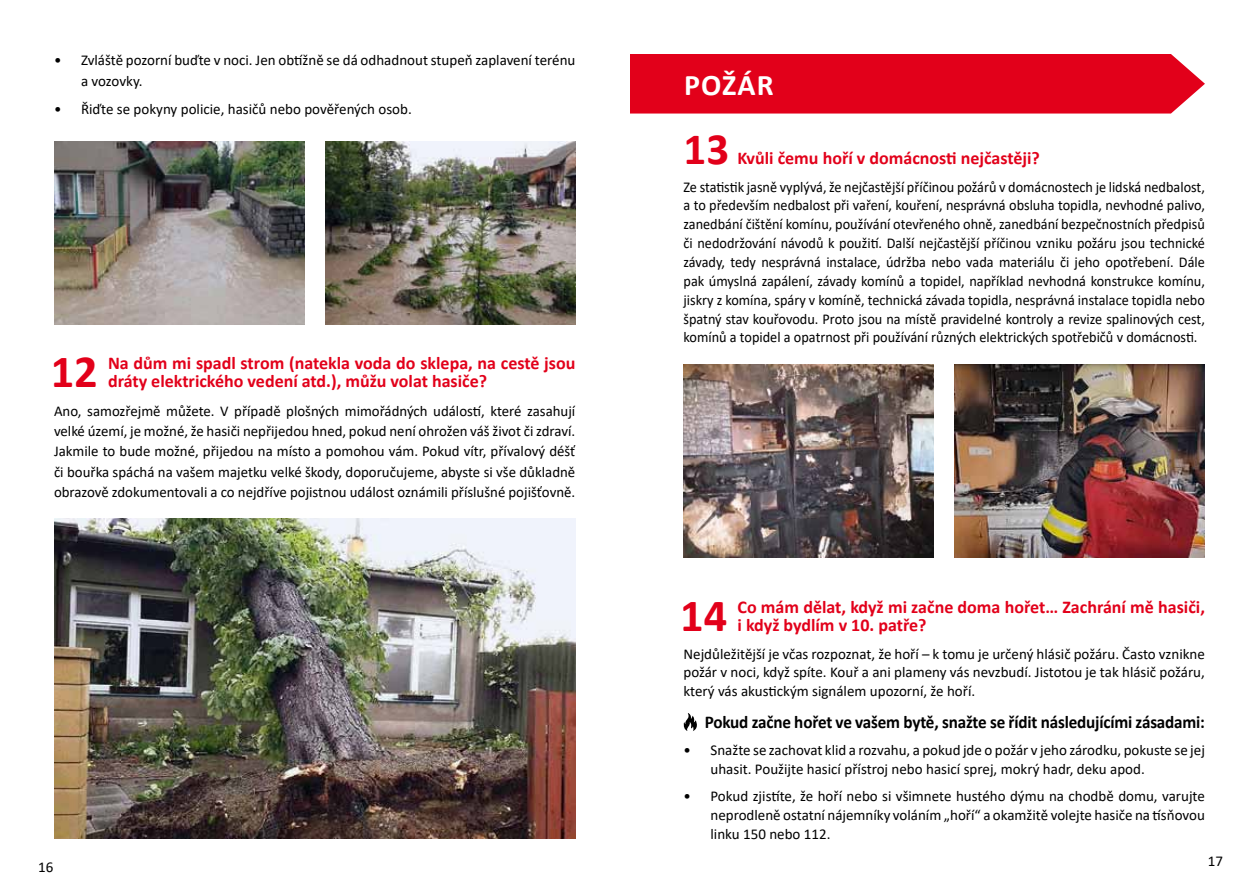
<style>
.page{position:relative;width:1259px;height:893px;background:#fff}
.page>*{position:absolute;margin:0;border:0;box-sizing:border-box;transform-origin:0 0}
.t1{font:700 46.35px "Calibri";color:#e2001a}
.t2{font:700 45px "Calibri";color:#e2001a}
.t3{font:700 30px "Calibri";color:#fff}
.t4{font:700 18px/18px "Calibri";color:#e2001a}
.t5{font:700 18px "Calibri";letter-spacing:-.01em;color:#000;scale:.95 1}
.t6{font:15px/20.4px "Calibri";color:#000;text-align:justify}
.t7{font:15px/18.9px "Calibri";color:#000;text-align:justify;scale:.95 1}
</style>
<div class="page">
<div style="left:630px;top:54px;width:575px;height:60px;background:#e2001a"></div>
<img style="left:54px;top:142px;width:250px;height:183px">
<img style="left:325px;top:142px;width:250px;height:183px">
<img style="left:683px;top:365px;width:250px;height:192px">
<img style="left:955px;top:365px;width:250px;height:192px">
<img style="left:54px;top:519px;width:521px;height:320px">
<svg style="left:683px;top:713px;width:14px;height:18px"></svg>
<p class="t6" style="left:81px;top:50px;width:496px;text-indent:-27px">• Zvláště pozorní buďte v noci. Jen obtížně se dá odhadnout stupeň zaplavení terénu a vozovky.</p>
<p class="t6" style="left:54px;top:99px;width:359px">• Řiďte se pokyny policie, hasičů nebo pověřených osob.</p>
<h1 class="t1" style="left:51px;top:339px;width:49px">12</h1>
<p class="t4" style="left:108px;top:354px;width:469px">Na dům mi spadl strom (natekla voda do sklepa, na cestě jsou dráty elektrického vedení atd.), můžu volat hasiče?</p>
<p class="t6" style="left:54px;top:400px;width:523px">Ano, samozřejmě můžete. V případě plošných mimořádných událostí, které zasahují velké území, je možné, že hasiči nepřijedou hned, pokud není ohrožen váš život či zdraví.<br>Jakmile to bude možné, přijedou na místo a pomohou vám. Pokud vítr, přívalový déšť či bouřka spáchá na vašem majetku velké škody, doporučujeme, abyste si vše důkladně obrazově zdokumentovali a co nejdříve pojistnou událost oznámili příslušné pojišťovně.</p>
<p class="t6" style="left:38px;top:856px;width:17px">16</p>
<h3 class="t3" style="left:684px;top:64px;width:85px">požár</h3>
<h2 class="t2" style="left:683px;top:118px;width:47px">13</h2>
<p class="t4" style="left:737px;top:149px;width:304px">Kvůli čemu hoří v domácnosti nejčastěji?</p>
<p class="t7" style="left:683px;top:177px;width:550px">Ze statistik jasně vyplývá, že nejčastější příčinou požárů v domácnostech je lidská nedbalost, a to především nedbalost při vaření, kouření, nesprávná obsluha topidla, nevhodné palivo, zanedbání čištění komínu, používání otevřeného ohně, zanedbání bezpečnostních předpisů či nedodržování návodů k použití. Další nejčastější příčinou vzniku požáru jsou technické závady, tedy nesprávná instalace, údržba nebo vada materiálu či jeho opotřebení. Dále pak úmyslná zapálení, závady komínů a topidel, například nevhodná konstrukce komínu, jiskry z komína, spáry v komíně, technická závada topidla, nesprávná instalace topidla nebo špatný stav kouřovodu. Proto jsou na místě pravidelné kontroly a revize spalinových cest, komínů a topidel a opatrnost při používání různých elektrických spotřebičů v domácnosti.</p>
<h1 class="t1" style="left:680px;top:583px;width:49px">14</h1>
<p class="t4" style="left:737px;top:598px;width:469px">Co mám dělat, když mi začne doma hořet… Zachrání mě hasiči, i když bydlím v 10. patře?</p>
<p class="t6" style="left:683px;top:644px;width:523px;line-height:18.9px">Nejdůležitější je včas rozpoznat, že hoří – k tomu je určený hlásič požáru. Často vznikne požár v noci, když spíte. Kouř a ani plameny vás nevzbudí. Jistotou je tak hlásič požáru, který vás akustickým signálem upozorní, že hoří.</p>
<p class="t5" style="left:705px;top:709px;width:528px">Pokud začne hořet ve vašem bytě, snažte se řídit následujícími zásadami:</p>
<p class="t6" style="left:710px;top:740px;width:496px;line-height:18.9px;text-indent:-27px">• Snažte se zachovat klid a rozvahu, a pokud jde o požár v jeho zárodku, pokuste se jej uhasit. Použijte hasicí přístroj nebo hasicí sprej, mokrý hadr, deku apod.</p>
<p class="t6" style="left:710px;top:786px;width:496px;line-height:18.9px;text-indent:-27px">• Pokud zjistíte, že hoří nebo si všimnete hustého dýmu na chodbě domu, varujte neprodleně ostatní nájemníky voláním „hoří“ a okamžitě volejte hasiče na tísňovou linku 150 nebo 112.</p>
<p class="t6" style="left:1208px;top:850px;width:17px">17</p>
</div>
